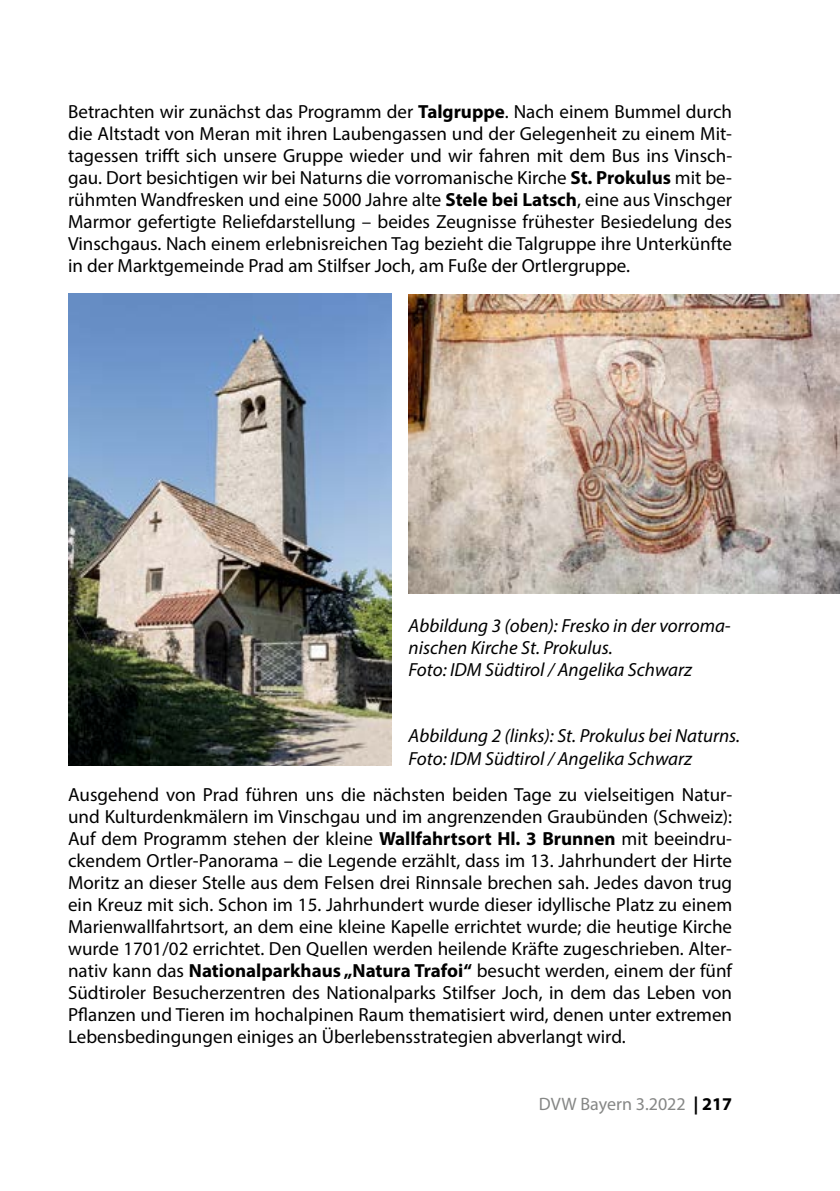
<style>
.page{position:relative;width:840px;height:1191px;background:#fff}
.page>*{position:absolute;margin:0;border:0;box-sizing:border-box;transform-origin:0 0}
.t1{font:19px/22px "Myriad Pro";color:#000;text-align:justify}
.t2{font:italic 19px/22px "Myriad Pro";color:#000}
.t3{font:18px "Myriad Pro";color:#868786}
.s1{font-weight:700}
.s2{font-weight:700;color:#000}
</style>
<div class="page">
<img style="left:68px;top:294px;width:323px;height:471px">
<img style="left:408px;top:294px;width:431px;height:299px">
<p class="t1" style="left:68px;top:101px;width:665px">Betrachten wir zunächst das Programm der <span class="s1">Talgruppe</span>. Nach einem Bummel durch die Altstadt von Meran mit ihren Laubengassen und der Gelegenheit zu einem Mit&shy;tagessen trifft sich unsere Gruppe wieder und wir fahren mit dem Bus ins Vinsch&shy;gau. Dort besichtigen wir bei Naturns die vorromanische Kirche <span class="s1">St. Prokulus</span> mit be&shy;rühmten Wandfresken und eine 5000 Jahre alte <span class="s1">Stele bei Latsch</span>, eine aus Vinschger Marmor gefertigte Reliefdarstellung – beides Zeugnisse frühester Besiedelung des Vinschgaus. Nach einem erlebnisreichen Tag bezieht die Talgruppe ihre Unterkünfte in der Marktgemeinde Prad am Stilfser Joch, am Fuße der Ortlergruppe.</p>
<p class="t2" style="left:408px;top:615px;width:323px">Abbildung 3 (oben): Fresko in der vorroma&shy;nischen Kirche St. Prokulus.<br>Foto: IDM Südtirol / Angelika Schwarz</p>
<p class="t2" style="left:408px;top:725px;width:333px">Abbildung 2 (links): St. Prokulus bei Naturns.<br>Foto: IDM Südtirol / Angelika Schwarz</p>
<p class="t1" style="left:68px;top:783px;width:665px">Ausgehend von Prad führen uns die nächsten beiden Tage zu vielseitigen Natur&shy;und Kulturdenkmälern im Vinschgau und im angrenzenden Graubünden (Schweiz):<br>Auf dem Programm stehen der kleine <span class="s1">Wallfahrtsort Hl. 3 Brunnen</span> mit beeindru&shy;ckendem Ortler-Panorama – die Legende erzählt, dass im 13. Jahrhundert der Hirte Moritz an dieser Stelle aus dem Felsen drei Rinnsale brechen sah. Jedes davon trug ein Kreuz mit sich. Schon im 15. Jahrhundert wurde dieser idyllische Platz zu einem Marienwallfahrtsort, an dem eine kleine Kapelle errichtet wurde; die heutige Kirche wurde 1701/02 errichtet. Den Quellen werden heilende Kräfte zugeschrieben. Alter&shy;nativ kann das <span class="s1">Nationalparkhaus „Natura Trafoi“</span> besucht werden, einem der fünf Südtiroler Besucherzentren des Nationalparks Stilfser Joch, in dem das Leben von Pflanzen und Tieren im hochalpinen Raum thematisiert wird, denen unter extremen Lebensbedingungen einiges an Überlebensstrategien abverlangt wird.</p>
<p class="t3" style="left:538px;top:1093px;width:194px">DVW Bayern 3.2022 <span class="s2">| 217</span></p>
</div>
